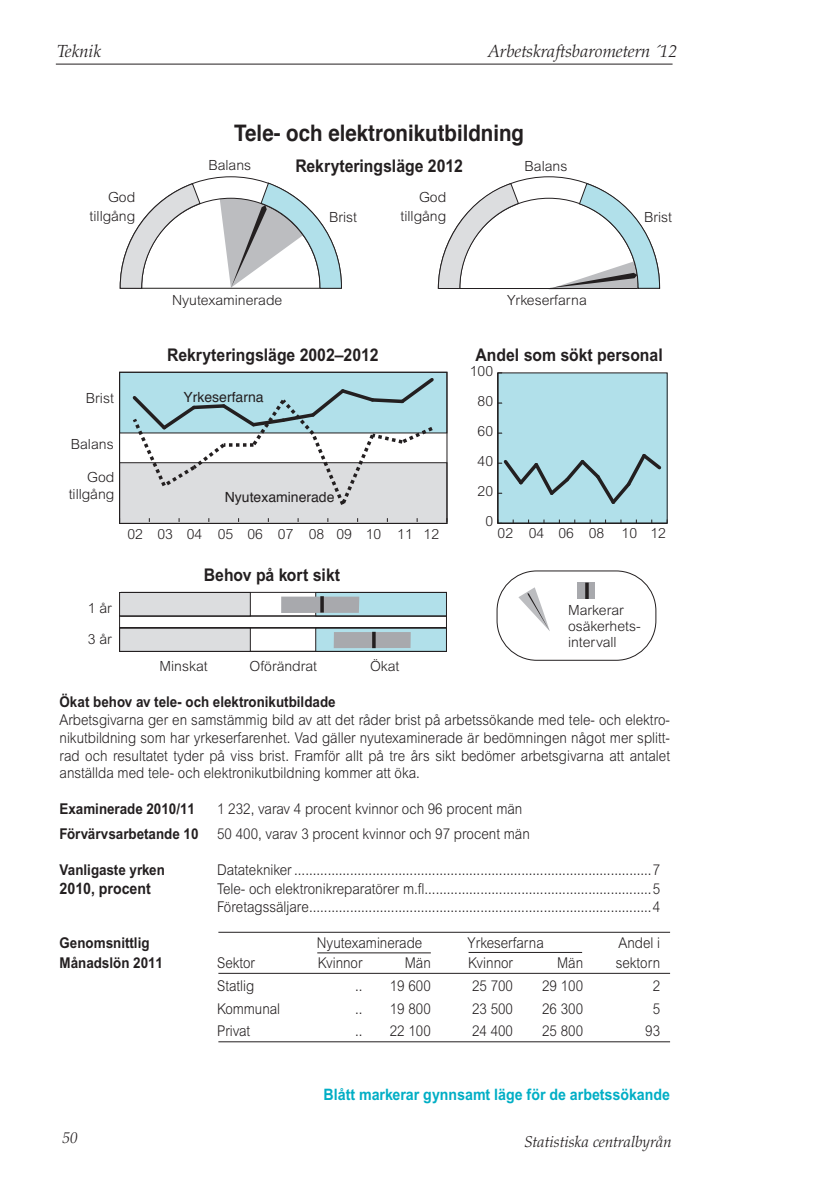
<style>
.page{position:relative;width:819px;height:1201px;background:#fff}
.page>*{position:absolute;margin:0;border:0;box-sizing:border-box;transform-origin:0 0}
.t1{font:700 22.75px "Helvetica";color:#231f20;scale:.9 1}
.t2{font:700 17.5px "Arial";color:#231f20;scale:.9 1}
.t3{font:italic 300 17.5px "Palatino";color:#231f20}
.Lönetab_rubrik{font:700 15.75px "Arial";color:#00aec5;scale:.9 1}
.t4{font:italic 300 15.75px "Palatino";color:#231f20}
.behovsbrödtext{font:700 15.75px "Arial";color:#231f20;scale:.9 1}
.behovsbrödtext-2{font:300 14.88px/17.8px "Arial";color:#231f20;text-align:justify;scale:.9 1}
.behovstext{font:700 14.88px "Arial";color:#231f20;scale:.9 1}
.behovsbrödtext-3{font:700 14.88px "Arial";color:#231f20;scale:.9 1}
.t5{font:300 14px/19.2px "Arial";color:#231f20;text-align:right}
.t6{font:14px "Helvetica";color:#231f20}
</style>
<div class="page">
<hr style="left:56px;top:64px;width:616px;height:1px;background:#231f20">
<hr style="left:218px;top:931px;width:452px;height:1px;background:#231f20">
<hr style="left:218px;top:972px;width:452px;height:1px;background:#231f20">
<hr style="left:218px;top:1041px;width:452px;height:1px;background:#231f20">
<hr style="left:317px;top:952px;width:114px;height:1px;background:#231f20">
<hr style="left:468px;top:952px;width:114px;height:1px;background:#231f20">
<div style="left:498px;top:373px;width:169px;height:150px;background:#b1e0ea"></div>
<div style="left:120px;top:628px;width:130px;height:23px;background:#dcdddf"></div>
<div style="left:316px;top:628px;width:130px;height:23px;background:#b1e0ea"></div>
<div style="left:496px;top:570px;width:160px;height:90px;border:1px solid #231f20;border-radius:40px"></div>
<div style="left:121px;top:592px;width:326px;height:24px;border:1px solid #231f20"></div>
<div style="left:120px;top:592px;width:130px;height:24px;background:#dcdddf"></div>
<div style="left:119px;top:592px;width:132px;height:24px;border:1px solid #231f20"></div>
<div style="left:316px;top:592px;width:130px;height:24px;background:#b1e0ea"></div>
<div style="left:315px;top:592px;width:132px;height:24px;border:1px solid #231f20"></div>
<div style="left:281px;top:596px;width:78px;height:17px;background:#a8a9ad"></div>
<div style="left:120px;top:372px;width:327px;height:61px;background:#b1e0ea"></div>
<div style="left:120px;top:463px;width:327px;height:60px;background:#dcdddf"></div>
<div style="left:119px;top:627px;width:328px;height:24px;border:1px solid #231f20"></div>
<div style="left:119px;top:615px;width:328px;height:13px;border:1px solid #231f20"></div>
<svg style="left:129px;top:378px;width:308px;height:127px"></svg>
<div style="left:577px;top:582px;width:18px;height:17px;background:#a8a9ad"></div>
<hr style="left:585px;top:582px;width:3px;height:17px;background:#231f20">
<svg style="left:518px;top:587px;width:32px;height:44px"></svg>
<div style="left:334px;top:632px;width:77px;height:16px;background:#a8a9ad"></div>
<hr style="left:372px;top:632px;width:3px;height:16px;background:#231f20">
<div style="left:119px;top:372px;width:328px;height:152px;border:1px solid #231f20"></div>
<svg style="left:119px;top:176px;width:223px;height:113px"></svg>
<svg style="left:437px;top:177px;width:223px;height:112px"></svg>
<hr style="left:438px;top:288px;width:199px;height:1px;background:#231f20">
<hr style="left:498px;top:522px;width:169px;height:2px;background:#231f20">
<hr style="left:497px;top:373px;width:1px;height:150px;background:#231f20">
<svg style="left:498px;top:451px;width:164px;height:56px"></svg>
<svg style="left:320px;top:596px;width:4px;height:16px"></svg>
<p class="t3" style="left:57px;top:41px;width:46px">Teknik</p>
<p class="t3" style="left:488px;top:41px;width:190px">Arbetskraftsbarometern ´12</p>
<p class="t1" style="left:234px;top:115px;width:323px">Tele- och elektronikutbildning</p>
<p class="t5" style="left:90px;top:187px;width:47px">God tillgång</p>
<p class="t5" style="left:86px;top:388px;width:29px">Brist</p>
<p class="t5" style="left:71px;top:434px;width:44px">Balans</p>
<p class="t5" style="left:69px;top:468px;width:47px;line-height:16.8px">God tillgång</p>
<p class="t5" style="left:208px;top:156px;width:44px">Balans</p>
<p class="t2" style="left:295px;top:156px;width:188px">Rekryteringsläge 2012</p>
<p class="t5" style="left:329px;top:207px;width:29px">Brist</p>
<p class="t5" style="left:400px;top:187px;width:47px">God tillgång</p>
<p class="t5" style="left:524px;top:156px;width:44px">Balans</p>
<p class="t5" style="left:172px;top:290px;width:112px">Nyutexaminerade</p>
<p class="t5" style="left:507px;top:291px;width:81px">Yrkeserfarna</p>
<p class="t5" style="left:644px;top:207px;width:29px">Brist</p>
<p class="t2" style="left:167px;top:345px;width:236px">Rekryteringsläge 2002–2012</p>
<p class="t2" style="left:475px;top:345px;width:209px">Andel som sökt personal</p>
<p class="t5" style="left:470px;top:361px;width:25px">100</p>
<p class="t6" style="left:183px;top:386px;width:82px">Yrkeserfarna</p>
<p class="t6" style="left:225px;top:486px;width:111px">Nyutexaminerade</p>
<p class="t5" style="left:477px;top:391px;width:17px">80</p>
<p class="t5" style="left:477px;top:421px;width:17px">60</p>
<p class="t5" style="left:477px;top:451px;width:17px">40</p>
<p class="t5" style="left:477px;top:481px;width:17px">20</p>
<p class="t5" style="left:485px;top:512px;width:9px">0</p>
<p class="t5" style="left:127px;top:524px;width:313px">02 03 04 05 06 07 08 09 10 11 12</p>
<p class="t5" style="left:497px;top:523px;width:170px">02 04 06 08 10 12</p>
<p class="t5" style="left:88px;top:598px;width:26px">1 år</p>
<p class="t5" style="left:88px;top:629px;width:26px">3 år</p>
<p class="t2" style="left:204px;top:564px;width:153px">Behov på kort sikt</p>
<p class="t5" style="left:159px;top:656px;width:50px">Minskat</p>
<p class="t5" style="left:249px;top:656px;width:69px">Oförändrat</p>
<p class="t5" style="left:370px;top:656px;width:31px">Ökat</p>
<p class="t5" style="left:568px;top:602px;width:74px;line-height:15.8px;text-align:left">Markerar osäkerhets&shy;intervall</p>
<p class="behovstext" style="left:60px;top:693px;width:308px">Ökat behov av tele- och elektronikutbildade</p>
<p class="behovsbrödtext-2" style="left:60px;top:710px;width:679px">Arbetsgivarna ger en samstämmig bild av att det råder brist på arbetssökande med tele- och elektro&shy;nikutbildning som har yrkeserfarenhet. Vad gäller nyutexaminerade är bedömningen något mer splitt&shy;rad och resultatet tyder på viss brist. Framför allt på tre års sikt bedömer arbetsgivarna att antalet anställda med tele- och elektronikutbildning kommer att öka.</p>
<p class="behovstext" style="left:60px;top:800px;width:152px">Examinerade 2010/11</p>
<p class="behovsbrödtext-2" style="left:217px;top:800px;width:340px">1 232, varav 4 procent kvinnor och 96 procent män</p>
<p class="behovstext" style="left:60px;top:825px;width:156px">Förvärvsarbetande 10</p>
<p class="behovsbrödtext-2" style="left:217px;top:825px;width:349px">50 400, varav 3 procent kvinnor och 97 procent män</p>
<p class="behovsbrödtext-3" style="left:60px;top:861px;width:119px">Vanligaste yrken</p>
<p class="behovsbrödtext-2" style="left:217px;top:861px;width:493px">Datatekniker ................................................................................................7</p>
<p class="behovsbrödtext" style="left:60px;top:879px;width:103px">2010, procent</p>
<p class="behovsbrödtext-2" style="left:217px;top:879px;width:493px">Tele- och elektronikreparatörer m.fl.............................................................5</p>
<p class="behovsbrödtext-2" style="left:217px;top:897px;width:493px">Företagssäljare............................................................................................4</p>
<p class="behovsbrödtext-3" style="left:60px;top:933px;width:102px">Genomsnittlig</p>
<p class="behovsbrödtext-2" style="left:317px;top:933px;width:119px">Nyutexaminerade</p>
<p class="behovsbrödtext-2" style="left:467px;top:933px;width:86px">Yrkeserfarna</p>
<p class="behovsbrödtext-2" style="left:618px;top:933px;width:48px">Andel i</p>
<p class="behovsbrödtext-3" style="left:60px;top:954px;width:116px">Månadslön 2011</p>
<p class="behovsbrödtext-2" style="left:217px;top:953px;width:44px">Sektor</p>
<p class="behovsbrödtext-2" style="left:318px;top:953px;width:51px">Kvinnor</p>
<p class="behovsbrödtext-2" style="left:404px;top:953px;width:30px">Män</p>
<p class="behovsbrödtext-2" style="left:468px;top:953px;width:51px">Kvinnor</p>
<p class="behovsbrödtext-2" style="left:557px;top:953px;width:30px">Män</p>
<p class="behovsbrödtext-2" style="left:615px;top:953px;width:51px">sektorn</p>
<p class="behovsbrödtext-2" style="left:217px;top:976px;width:43px">Statlig</p>
<p class="behovsbrödtext-2" style="left:355px;top:976px;width:10px">..</p>
<p class="behovsbrödtext-2" style="left:390px;top:976px;width:47px">19 600</p>
<p class="behovsbrödtext-2" style="left:472px;top:976px;width:47px">25 700</p>
<p class="behovsbrödtext-2" style="left:542px;top:976px;width:47px">29 100</p>
<p class="behovsbrödtext-2" style="left:652px;top:976px;width:10px">2</p>
<p class="behovsbrödtext-2" style="left:217px;top:999px;width:72px">Kommunal</p>
<p class="behovsbrödtext-2" style="left:355px;top:999px;width:10px">..</p>
<p class="behovsbrödtext-2" style="left:390px;top:999px;width:47px">19 800</p>
<p class="behovsbrödtext-2" style="left:472px;top:999px;width:47px">23 500</p>
<p class="behovsbrödtext-2" style="left:542px;top:999px;width:47px">26 300</p>
<p class="behovsbrödtext-2" style="left:652px;top:999px;width:10px">5</p>
<p class="behovsbrödtext-2" style="left:217px;top:1022px;width:38px">Privat</p>
<p class="behovsbrödtext-2" style="left:355px;top:1022px;width:10px">..</p>
<p class="behovsbrödtext-2" style="left:390px;top:1022px;width:47px">22 100</p>
<p class="behovsbrödtext-2" style="left:472px;top:1022px;width:47px">24 400</p>
<p class="behovsbrödtext-2" style="left:542px;top:1022px;width:47px">25 800</p>
<p class="behovsbrödtext-2" style="left:645px;top:1022px;width:18px">93</p>
<p class="Lönetab_rubrik" style="left:323px;top:1085px;width:386px">Blått markerar gynnsamt läge för de arbetssökande</p>
<p class="t4" style="left:62px;top:1128px;width:17px">50</p>
<p class="t4" style="left:524px;top:1132px;width:149px">Statistiska centralbyrån</p>
</div>
